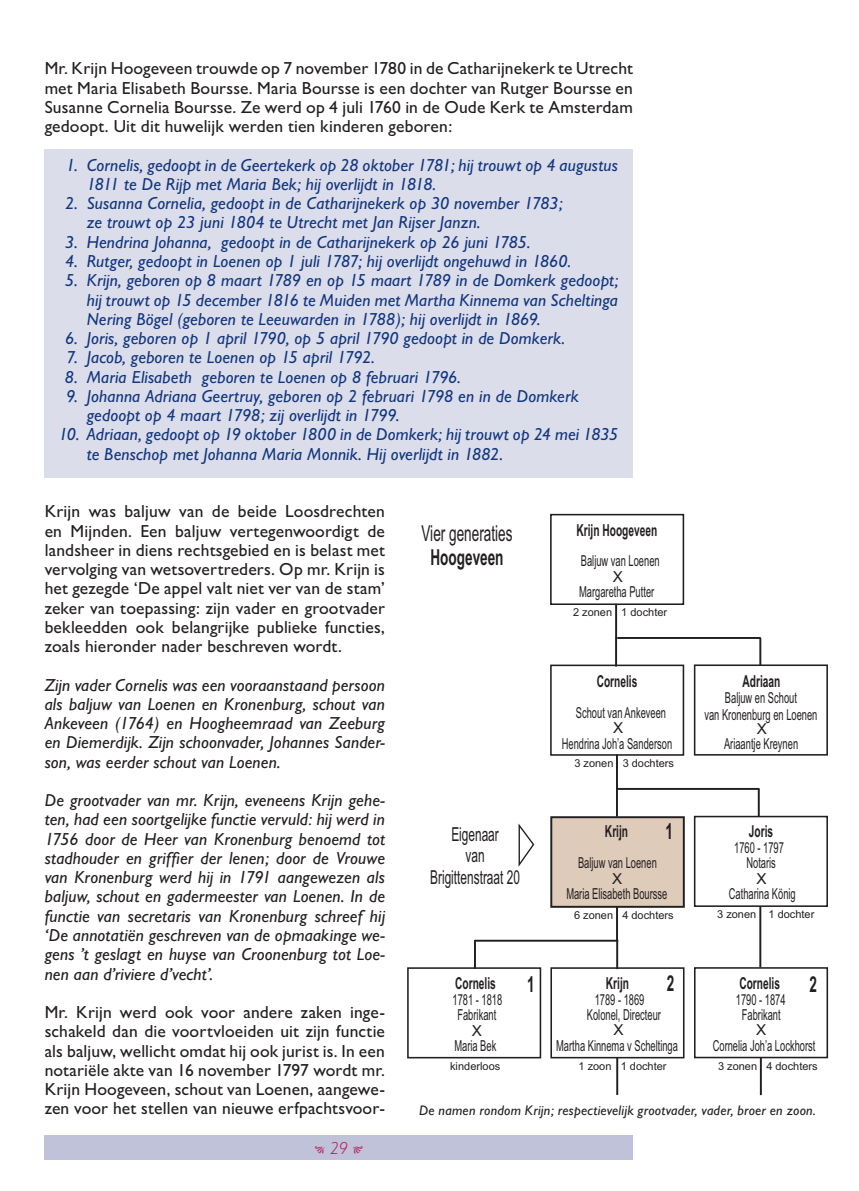
<style>
.page{position:relative;width:859px;height:1191px;background:#fff}
.page>*{position:absolute;margin:0;border:0;box-sizing:border-box;transform-origin:0 0}
.t1{font:22.05px "Arial";color:#231f20;scale:.62 1}
.t2{font:700 22.05px "Arial";color:#231f20;scale:.62 1}
.t3{font:19.25px/21.5px "Arial";color:#231f20;text-align:center;scale:.62 1}
.t4{font:italic 17.5px/19.2px "M Gill Sans";letter-spacing:.01em;color:#11367e}
.t5{font:17.5px/19.2px "M Gill Sans";letter-spacing:.01em;color:#231f20;text-align:justify}
.t6{font:italic 17.5px/19.2px "M Gill Sans";letter-spacing:.005em;color:#231f20;text-align:justify}
.t7{font:italic 300 17.5px "M Gill Sans";color:#b80a4d}
.t8{font:700 16.45px "Arial";color:#231f20;scale:.62 1}
.t9{font:15.05px/30.8px "Arial";color:#231f20;text-align:center;scale:.62 1}
.t10{font:15.05px "Arial";color:#231f20}
.t11{font:italic 14px "M Gill Sans";letter-spacing:.015em;color:#231f20}
.t12{font:11.03px "Arial";color:#231f20}
</style>
<div class="page">
<div style="left:45px;top:1135px;width:587px;height:25px;background:#c0c2da"></div>
<div style="left:45px;top:149px;width:587px;height:328px;background:#dcddeb"></div>
<div style="left:551px;top:817px;width:132px;height:89px;background:#decbb9"></div>
<div style="left:550px;top:816px;width:134px;height:91px;border:2px solid #231f20"></div>
<div style="left:407px;top:967px;width:134px;height:91px;border:2px solid #231f20"></div>
<hr style="left:615px;top:604px;width:2px;height:34px;background:#231f20">
<hr style="left:615px;top:754px;width:2px;height:62px;background:#231f20">
<hr style="left:615px;top:906px;width:2px;height:34px;background:#231f20">
<hr style="left:616px;top:1057px;width:2px;height:38px;background:#231f20">
<hr style="left:759px;top:1057px;width:2px;height:38px;background:#231f20">
<hr style="left:759px;top:906px;width:2px;height:61px;background:#231f20">
<svg style="left:615px;top:638px;width:1px;height:26px"></svg>
<hr style="left:474px;top:940px;width:2px;height:28px;background:#231f20">
<hr style="left:616px;top:939px;width:2px;height:30px;background:#231f20">
<hr style="left:757px;top:789px;width:2px;height:27px;background:#231f20">
<hr style="left:759px;top:638px;width:2px;height:27px;background:#231f20">
<div style="left:550px;top:514px;width:134px;height:91px;border:2px solid #231f20"></div>
<div style="left:550px;top:664px;width:134px;height:91px;border:2px solid #231f20"></div>
<div style="left:693px;top:664px;width:134px;height:91px;border:2px solid #231f20"></div>
<div style="left:693px;top:815px;width:134px;height:92px;border:2px solid #231f20"></div>
<div style="left:693px;top:967px;width:134px;height:91px;border:2px solid #231f20"></div>
<div style="left:550px;top:967px;width:134px;height:91px;border:2px solid #231f20"></div>
<hr style="left:617px;top:637px;width:143px;height:2px;background:#231f20">
<hr style="left:617px;top:788px;width:141px;height:2px;background:#231f20">
<hr style="left:475px;top:939px;width:142px;height:2px;background:#231f20">
<svg style="left:518px;top:823px;width:17px;height:44px"></svg>
<p class="t5" style="left:45px;top:59px;width:589px">Mr. Krijn Hoogeveen trouwde op 7 november 1780 in de Catharijnekerk te Utrecht met Maria Elisabeth Boursse. Maria Boursse is een dochter van Rutger Boursse en Susanne Cornelia Boursse. Ze werd op 4 juli 1760 in de Oude Kerk te Amsterdam gedoopt. Uit dit huwelijk werden tien kinderen geboren:</p>
<p class="t4" style="left:87px;top:155px;width:532px;text-indent:-21px">1. Cornelis, gedoopt in de Geertekerk op 28 oktober 1781; hij trouwt op 4 augustus<br>1811 te De Rijp met Maria Bek; hij overlijdt in 1818.</p>
<p class="t4" style="left:87px;top:194px;width:477px;text-indent:-22px">2. Susanna Cornelia, gedoopt in de Catharijnekerk op 30 november 1783; ze trouwt op 23 juni 1804 te Utrecht met Jan Rijser Janzn.</p>
<p class="t4" style="left:65px;top:232px;width:467px">3. Hendrina Johanna, gedoopt in de Catharijnekerk op 26 juni 1785.</p>
<p class="t4" style="left:65px;top:251px;width:507px">4. Rutger, gedoopt in Loenen op 1 juli 1787; hij overlijdt ongehuwd in 1860.</p>
<p class="t4" style="left:87px;top:271px;width:533px;text-align:justify;text-indent:-21px">5. Krijn, geboren op 8 maart 1789 en op 15 maart 1789 in de Domkerk gedoopt; hij trouwt op 15 december 1816 te Muiden met Martha Kinnema van Scheltinga Nering Bögel (geboren te Leeuwarden in 1788); hij overlijdt in 1869.</p>
<p class="t4" style="left:65px;top:328px;width:501px">6. Joris, geboren op 1 april 1790, op 5 april 1790 gedoopt in de Domkerk.</p>
<p class="t4" style="left:66px;top:348px;width:310px">7. Jacob, geboren te Loenen op 15 april 1792.</p>
<p class="t4" style="left:65px;top:367px;width:397px">8. Maria Elisabeth geboren te Loenen op 8 februari 1796.</p>
<p class="t4" style="left:87px;top:386px;width:493px;text-indent:-21px">9. Johanna Adriana Geertruy, geboren op 2 februari 1798 en in de Domkerk gedoopt op 4 maart 1798; zij overlijdt in 1799.</p>
<p class="t4" style="left:87px;top:425px;width:532px;text-indent:-28px">10. Adriaan, gedoopt op 19 oktober 1800 in de Domkerk; hij trouwt op 24 mei 1835 te Benschop met Johanna Maria Monnik. Hij overlijdt in 1882.</p>
<p class="t5" style="left:45px;top:502px;width:342px">Krijn was baljuw van de beide Loosdrechten en Mijnden. Een baljuw vertegenwoordigt de landsheer in diens rechtsgebied en is belast met vervolging van wetsovertreders. Op mr. Krijn is het gezegde ‘De appel valt niet ver van de stam’ zeker van toepassing: zijn vader en grootvader bekleedden ook belangrijke publieke functies, zoals hieronder nader beschreven wordt.</p>
<p class="t6" style="left:45px;top:675px;width:342px">Zijn vader Cornelis was een vooraanstaand persoon als baljuw van Loenen en Kronenburg, schout van Ankeveen (1764) en Hoogheemraad van Zeeburg en Diemerdijk. Zijn schoonvader, Johannes Sander&shy;son, was eerder schout van Loenen.</p>
<p class="t6" style="left:45px;top:790px;width:342px">De grootvader van mr. Krijn, eveneens Krijn gehe&shy;ten, had een soortgelijke functie vervuld: hij werd in 1756 door de Heer van Kronenburg benoemd tot stadhouder en griffier der lenen; door de Vrouwe van Kronenburg werd hij in 1791 aangewezen als baljuw, schout en gadermeester van Loenen. In de functie van secretaris van Kronenburg schreef hij ‘De annotatiën geschreven van de opmaakinge we&shy;gens ’t geslagt en huyse van Croonenburg tot Loe&shy;nen aan d’riviere d’vecht’.</p>
<p class="t5" style="left:45px;top:1002px;width:342px">Mr. Krijn werd ook voor andere zaken inge&shy;schakeld dan die voortvloeiden uit zijn functie als baljuw, wellicht omdat hij ook jurist is. In een notariële akte van 16 november 1797 wordt mr.<br>Krijn Hoogeveen, schout van Loenen, aangewe&shy;zen voor het stellen van nieuwe erfpachtsvoor-</p>
<p class="t7" style="left:329px;top:1138px;width:20px">29</p>
<p class="t8" style="left:576px;top:518px;width:132px">Krijn Hoogeveen</p>
<p class="t10" style="left:612px;top:566px;width:12px">X</p>
<p class="t1" style="left:421px;top:517px;width:148px">Vier generaties</p>
<p class="t2" style="left:430px;top:542px;width:119px">Hoogeveen</p>
<p class="t9" style="left:579px;top:545px;width:131px;text-align:left">Baljuw van Loenen<br>Margaretha Putter</p>
<p class="t12" style="left:572px;top:605px;width:96px">2 zonen 1 dochter</p>
<p class="t8" style="left:596px;top:669px;width:67px">Cornelis</p>
<p class="t9" style="left:575px;top:697px;width:147px">Schout van Ankeveen</p>
<p class="t10" style="left:612px;top:717px;width:12px">X</p>
<p class="t8" style="left:742px;top:669px;width:63px">Adriaan</p>
<p class="t9" style="left:704px;top:689px;width:184px;line-height:16.8px">Baljuw en Schout<br>van Kronenburg en Loenen</p>
<p class="t10" style="left:756px;top:718px;width:12px">X</p>
<p class="t9" style="left:561px;top:728px;width:179px">Hendrina Joh’a Sanderson</p>
<p class="t9" style="left:723px;top:728px;width:121px">Ariaantje Kreynen</p>
<p class="t3" style="left:430px;top:823px;width:146px">Eigenaar<br>van<br>Brigittenstraat 20</p>
<p class="t12" style="left:574px;top:755px;width:101px">3 zonen 3 dochters</p>
<p class="t8" style="left:604px;top:819px;width:39px">Krijn</p>
<p class="t2" style="left:665px;top:816px;width:14px">1</p>
<p class="t9" style="left:578px;top:847px;width:128px">Baljuw van Loenen</p>
<p class="t8" style="left:748px;top:819px;width:41px">Joris</p>
<p class="t9" style="left:734px;top:832px;width:82px">1760 - 1797</p>
<p class="t9" style="left:728px;top:846px;width:109px">Notaris<br>Catharina König</p>
<p class="t10" style="left:612px;top:868px;width:12px">X</p>
<p class="t10" style="left:756px;top:868px;width:12px">X</p>
<p class="t9" style="left:566px;top:878px;width:164px">Maria Elisabeth Boursse</p>
<p class="t12" style="left:573px;top:907px;width:101px">6 zonen 4 dochters</p>
<p class="t12" style="left:717px;top:906px;width:99px">3 zonen 1 dochter</p>
<p class="t2" style="left:527px;top:968px;width:14px">1</p>
<p class="t2" style="left:666px;top:968px;width:14px">2</p>
<p class="t2" style="left:809px;top:968px;width:14px">2</p>
<p class="t8" style="left:455px;top:971px;width:67px">Cornelis</p>
<p class="t8" style="left:739px;top:971px;width:67px">Cornelis</p>
<p class="t8" style="left:605px;top:971px;width:39px">Krijn</p>
<p class="t9" style="left:452px;top:984px;width:82px">1781 - 1818</p>
<p class="t9" style="left:594px;top:984px;width:82px">1789 - 1869</p>
<p class="t9" style="left:735px;top:984px;width:82px">1790 - 1874</p>
<p class="t9" style="left:586px;top:999px;width:121px">Kolonel, Directeur</p>
<p class="t9" style="left:741px;top:999px;width:64px">Fabrikant</p>
<p class="t9" style="left:457px;top:999px;width:64px">Fabrikant</p>
<p class="t10" style="left:472px;top:1020px;width:12px">X</p>
<p class="t10" style="left:613px;top:1019px;width:12px">X</p>
<p class="t10" style="left:755px;top:1019px;width:12px">X</p>
<p class="t12" style="left:450px;top:1058px;width:52px">kinderloos</p>
<p class="t12" style="left:578px;top:1058px;width:89px">1 zoon 1 dochter</p>
<p class="t12" style="left:717px;top:1058px;width:101px">3 zonen 4 dochters</p>
<p class="t9" style="left:454px;top:1030px;width:69px">Maria Bek</p>
<p class="t9" style="left:556px;top:1029px;width:198px">Martha Kinnema v Scheltinga</p>
<p class="t9" style="left:712px;top:1029px;width:167px">Cornelia Joh’a Lockhorst</p>
<p class="t11" style="left:419px;top:1102px;width:398px">De namen rondom Krijn; respectievelijk grootvader, vader, broer en zoon.</p>
</div>
